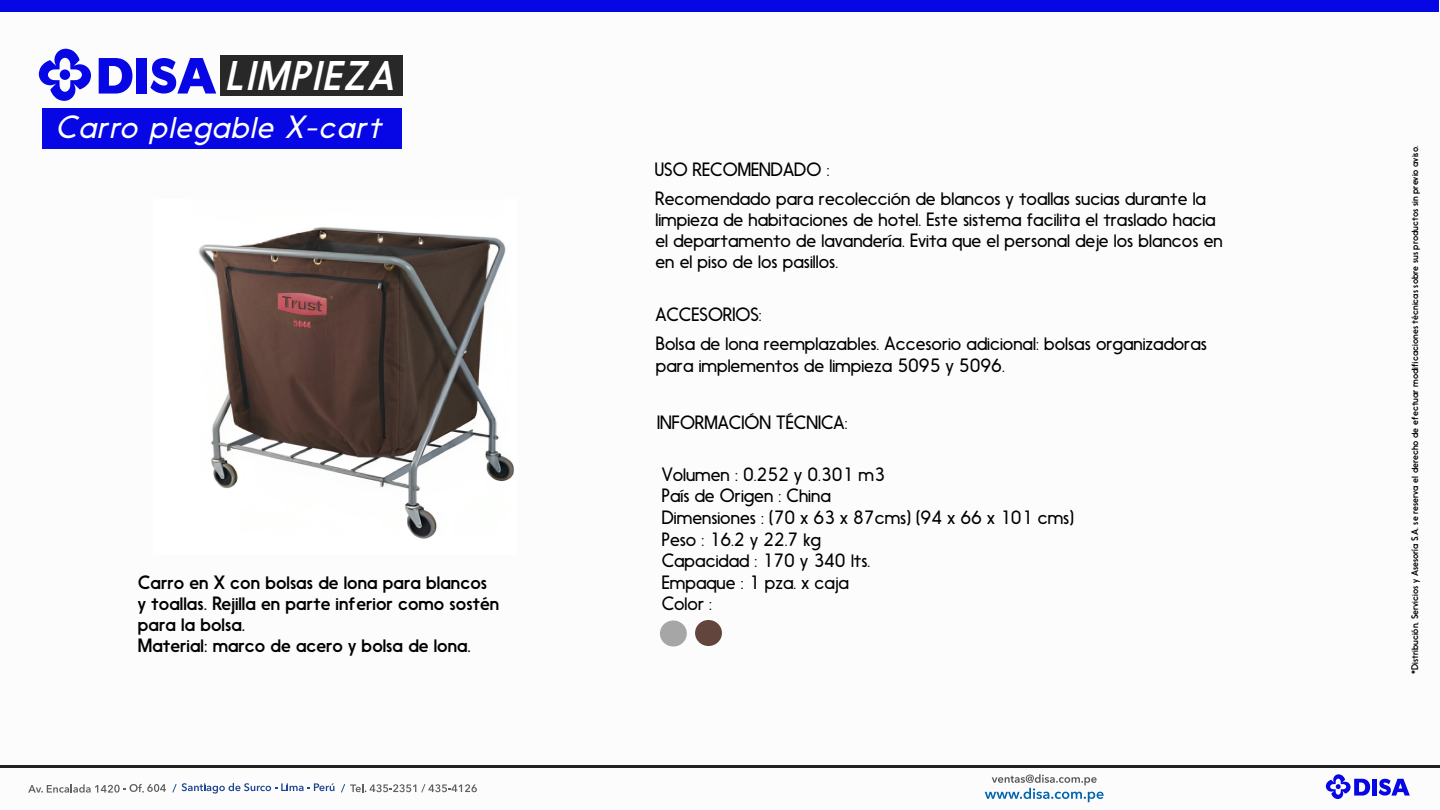
<style>
.page{position:relative;width:1440px;height:810px;background:#fff}
.page>*{position:absolute;margin:0;border:0;box-sizing:border-box;transform-origin:0 0}
.t1{font:italic 38.7px "Nanami";letter-spacing:.06em;color:#fff}
.t2{font:italic 300 30px "Nanami";letter-spacing:.06em;color:#fff}
.t3{font:300 18px/21.6px "Nanami";color:#000}
.t4{font:18px/21px "Nanami";color:#000}
.t5{font:9px "Nanami";color:#000}
</style>
<div class="page">
<div style="left:220px;top:55px;width:183px;height:41px;background:#282828"></div>
<svg style="left:39px;top:49px;width:52px;height:52px"></svg>
<div style="left:60px;top:69px;width:10px;height:11px;background:#0707e5;border-radius:50%"></div>
<svg style="left:99px;top:58px;width:33px;height:36px"></svg>
<div style="left:136px;top:58px;width:11px;height:36px;background:#0707e5"></div>
<svg style="left:150px;top:58px;width:66px;height:36px"></svg>
<div style="left:42px;top:108px;width:359px;height:40px;background:#0707e5"></div>
<div style="left:0;top:0;width:1439px;height:12px;background:#0707e5"></div>
<svg style="left:1326px;top:774px;width:44px;height:25px"></svg>
<div style="left:1372px;top:779px;width:5px;height:17px;background:#0707e5"></div>
<svg style="left:1379px;top:779px;width:31px;height:17px"></svg>
<hr style="left:0;top:765px;width:1440px;height:2px;background:#212121">
<img style="left:199px;top:227px;width:315px;height:312px">
<div style="left:660px;top:620px;width:27px;height:27px;background:#a6a6a6;border-radius:50%"></div>
<div style="left:695px;top:620px;width:27px;height:26px;background:#62453d;border-radius:50%"></div>
<svg style="left:985px;top:774px;width:119px;height:28px"></svg>
<svg style="left:28px;top:784px;width:138px;height:9px"></svg>
<svg style="left:172px;top:783px;width:162px;height:11px"></svg>
<svg style="left:341px;top:784px;width:136px;height:9px"></svg>
<h1 class="t1" style="left:225px;top:53px;width:170px">LIMPIEZA</h1>
<h2 class="t2" style="left:56px;top:109px;width:327px">Carro plegable X-cart</h2>
<p class="t4" style="left:138px;top:572px;width:363px">Carro en X con bolsas de lona para blancos y toallas. Rejilla en parte inferior como sostén para la bolsa.<br>Material: marco de acero y bolsa de lona.</p>
<p class="t3" style="left:655px;top:159px;width:176px">USO RECOMENDADO :</p>
<p class="t3" style="left:656px;top:188px;width:569px;line-height:21px">Recomendado para recolección de blancos y toallas sucias durante la limpieza de habitaciones de hotel. Este sistema facilita el traslado hacia el departamento de lavandería. Evita que el personal deje los blancos en en el piso de los pasillos.</p>
<p class="t3" style="left:655px;top:304px;width:108px">ACCESORIOS:</p>
<p class="t3" style="left:656px;top:333px;width:553px">Bolsa de lona reemplazables. Accesorio adicional: bolsas organizadoras para implementos de limpieza 5095 y 5096.</p>
<p class="t3" style="left:657px;top:412px;width:192px">INFORMACIÓN TÉCNICA:</p>
<p class="t3" style="left:662px;top:464px;width:414px">Volumen : 0.252 y 0.301 m3<br>País de Origen : China<br>Dimensiones : (70 x 63 x 87cms) (94 x 66 x 101 cms)<br>Peso : 16.2 y 22.7 kg<br>Capacidad : 170 y 340 lts.<br>Empaque : 1 pza. x caja<br>Color :</p>
<p class="t5" style="left:1410px;top:674px;width:530px;rotate:-90deg">*Distribución, Servicios y Asesoría S.A. se reserva el derecho de efectuar modificaciones técnicas sobre sus productos sin previo aviso.</p>
</div>
